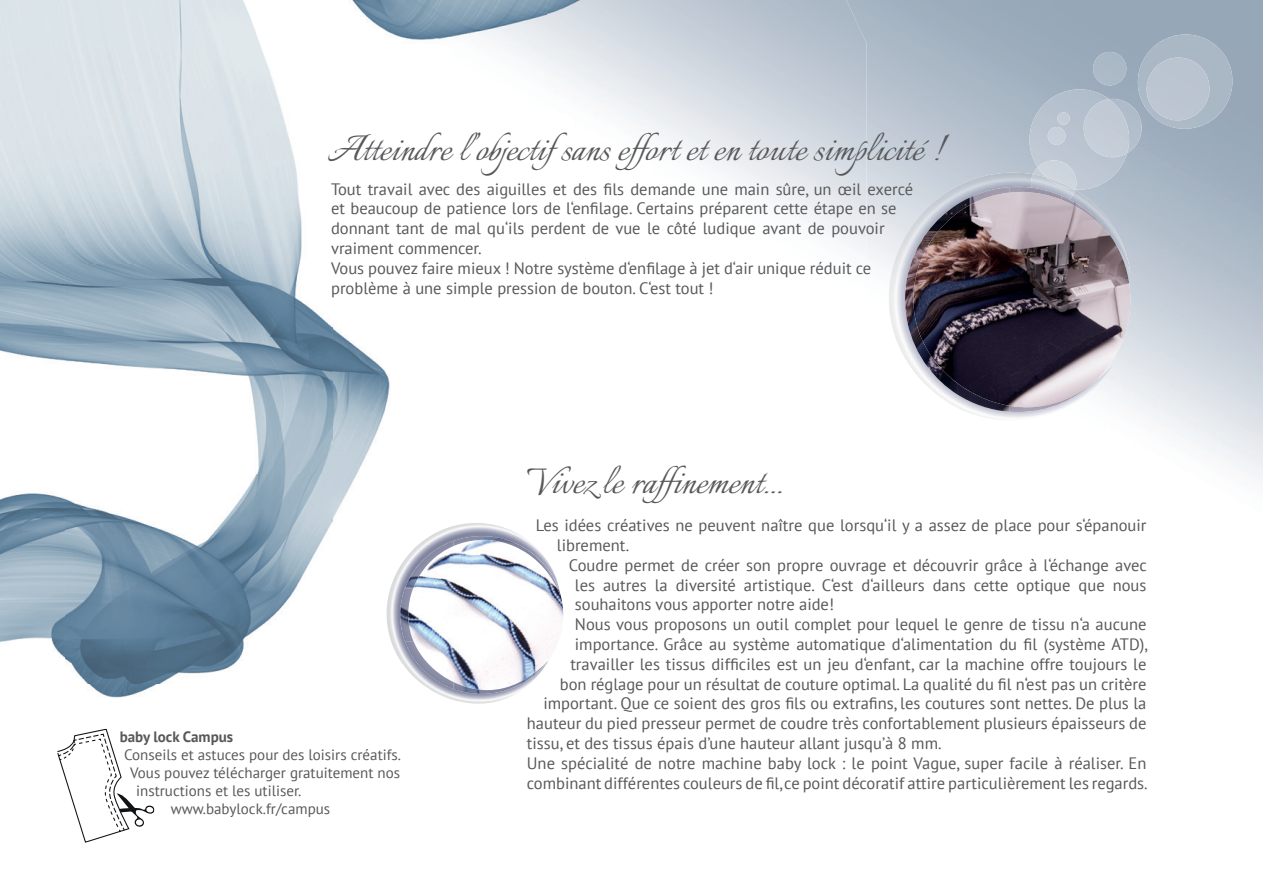
<style>
.page{position:relative;width:1263px;height:893px;background:#fff}
.page>*{position:absolute;margin:0;border:0;box-sizing:border-box;transform-origin:0 0}
.t1{font:45px "Italianno";color:#57585a}
.t2{font:16.5px/19.8px "PT Sans";color:#57585a}
.t3{font:15px "PT Sans";color:#57585a}
.t4{font:700 15px "PT Sans";color:#57585a}
</style>
<div class="page">
<img style="left:1027px;top:89px;width:100px;height:84px">
<img style="left:1138px;top:34px;width:100px;height:95px">
<img style="left:1146px;top:58px;width:63px;height:62px">
<img style="left:1093px;top:52px;width:35px;height:33px">
<img style="left:1133px;top:99px;width:12px;height:54px">
<img style="left:1084px;top:99px;width:49px;height:58px">
<img style="left:1033px;top:167px;width:4px;height:6px">
<img style="left:1037px;top:160px;width:39px;height:13px">
<img style="left:1048px;top:127px;width:17px;height:18px">
<img style="left:1056px;top:112px;width:14px;height:13px">
<img style="left:0;top:0;width:332px;height:812px">
<img style="left:332px;top:0;width:53px;height:523px">
<img style="left:546px;top:0;width:106px;height:614px">
<img style="left:385px;top:0;width:54px;height:619px">
<img style="left:759px;top:0;width:108px;height:255px">
<img style="left:439px;top:0;width:107px;height:73px">
<img style="left:387px;top:523px;width:173px;height:181px">
<img style="left:405px;top:541px;width:49px;height:48px">
<img style="left:453px;top:536px;width:54px;height:10px">
<img style="left:507px;top:540px;width:52px;height:49px">
<img style="left:400px;top:589px;width:14px;height:52px">
<svg style="left:557px;top:589px;width:3px;height:7px"></svg>
<img style="left:405px;top:641px;width:49px;height:48px">
<img style="left:453px;top:682px;width:54px;height:12px">
<img style="left:507px;top:661px;width:41px;height:29px">
<svg style="left:57px;top:729px;width:97px;height:114px"></svg>
<img style="left:889px;top:173px;width:241px;height:247px">
<img style="left:1030px;top:174px;width:45px;height:22px">
<img style="left:1046px;top:177px;width:28px;height:12px">
<img style="left:927px;top:204px;width:30px;height:28px">
<img style="left:957px;top:187px;width:52px;height:26px">
<img style="left:1009px;top:187px;width:52px;height:13px">
<img style="left:1061px;top:196px;width:47px;height:36px">
<img style="left:907px;top:232px;width:31px;height:45px">
<svg style="left:1107px;top:232px;width:6px;height:8px"></svg>
<img style="left:905px;top:277px;width:11px;height:45px">
<img style="left:907px;top:322px;width:33px;height:45px">
<img style="left:927px;top:367px;width:30px;height:27px">
<img style="left:957px;top:383px;width:52px;height:29px">
<img style="left:1009px;top:401px;width:52px;height:11px">
<img style="left:1061px;top:382px;width:33px;height:21px">
<h1 class="t1" style="left:327px;top:124px;width:618px">Atteindre l’objectifsans effort et en toute simplicité !</h1>
<p class="t2" style="left:331px;top:178px;width:584px">Tout travail avec des aiguilles et des fils demande une main sûre, un œil exercé et beaucoup de patience lors de l‘enfilage. Certains préparent cette étape en se donnant tant de mal qu‘ils perdent de vue le côté ludique avant de pouvoir vraiment commencer.<br>Vous pouvez faire mieux ! Notre système d‘enfilage à jet d‘air unique réduit ce problème à une simple pression de bouton. C‘est tout !</p>
<p class="t4" style="left:120px;top:727px;width:115px">baby lock Campus</p>
<p class="t3" style="left:124px;top:745px;width:278px">Conseils et astuces pour des loisirs créatifs.</p>
<p class="t3" style="left:130px;top:763px;width:271px">Vous pouvez télécharger gratuitement nos</p>
<p class="t3" style="left:136px;top:781px;width:167px">instructions et les utiliser.</p>
<p class="t3" style="left:171px;top:799px;width:161px">www.babylock.fr/campus</p>
<h1 class="t1" style="left:527px;top:457px;width:258px">Vivez le raffinement...</h1>
<p class="t2" style="left:557px;top:515px;width:591px;text-indent:-21px">Les idées créatives ne peuvent naître que lorsqu‘il y a assez de place pour s‘épanouir librement.</p>
<p class="t2" style="left:569px;top:555px;width:579px">Coudre permet de créer son propre ouvrage et découvrir grâce à l‘échange avec</p>
<p class="t2" style="left:575px;top:574px;width:573px">les autres la diversité artistique. C‘est d‘ailleurs dans cette optique que nous</p>
<p class="t2" style="left:575px;top:594px;width:261px">souhaitons vous apporter notre aide!</p>
<p class="t2" style="left:575px;top:614px;width:573px">Nous vous proposons un outil complet pour lequel le genre de tissu n‘a aucune</p>
<p class="t2" style="left:575px;top:634px;width:574px">importance. Grâce au système automatique d‘alimentation du fil (système ATD),</p>
<p class="t2" style="left:570px;top:654px;width:578px">travailler les tissus difficiles est un jeu d‘enfant, car la machine offre toujours le</p>
<p class="t2" style="left:560px;top:673px;width:588px">bon réglage pour un résultat de couture optimal. La qualité du fil n‘est pas un critère</p>
<p class="t2" style="left:543px;top:693px;width:605px">important. Que ce soient des gros fils ou extrafins, les coutures sont nettes. De plus la</p>
<p class="t2" style="left:527px;top:713px;width:621px">hauteur du pied presseur permet de coudre très confortablement plusieurs épaisseurs de</p>
<p class="t2" style="left:527px;top:733px;width:416px">tissu, et des tissus épais d’une hauteur allant jusqu’à 8 mm.</p>
<p class="t2" style="left:527px;top:753px;width:621px">Une spécialité de notre machine baby lock : le point Vague, super facile à réaliser. En</p>
<p class="t2" style="left:527px;top:772px;width:622px">combinant différentes couleurs de fil, ce point décoratif attire particulièrement les regards.</p>
</div>
